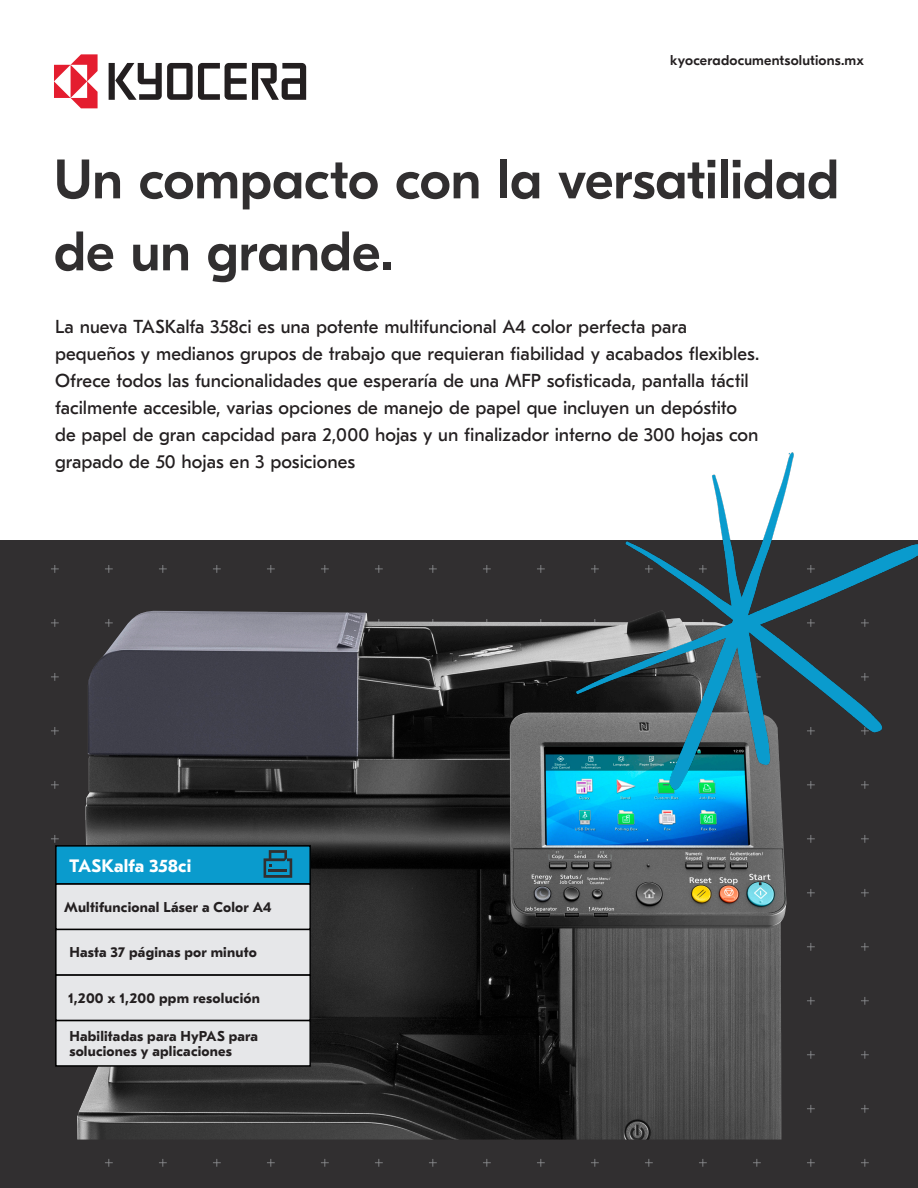
<style>
.page{position:relative;width:918px;height:1188px;background:#fff}
.page>*{position:absolute;margin:0;border:0;box-sizing:border-box;transform-origin:0 0}
.KYO_01_Title{font:500 55.5px/72px "GT Eesti Pro Display";letter-spacing:-.005em;color:#312f30}
.KYO_03_Subtitle_Regu{font:18.75px/27px "GT Eesti Pro Text";color:#231f20}
.KYO_04_Cover_URL{font:700 18px "GT Eesti Pro Text";letter-spacing:.005em;color:#fff}
.KYO_04_Cover_URL-2{font:700 14.25px/15.8px "GT Eesti Pro Text";letter-spacing:.015em;color:#231f20}
.KYO_04_Cover_URL-3{font:500 14.25px "GT Eesti Pro Display";letter-spacing:.01em;color:#231f20}
</style>
<div class="page">
<div style="left:0;top:540px;width:918px;height:648px;background:#312f30"></div>
<svg style="left:807px;top:889px;width:8px;height:8px"></svg>
<svg style="left:861px;top:889px;width:8px;height:8px"></svg>
<svg style="left:807px;top:943px;width:8px;height:8px"></svg>
<svg style="left:861px;top:943px;width:8px;height:8px"></svg>
<svg style="left:807px;top:997px;width:8px;height:8px"></svg>
<svg style="left:861px;top:997px;width:8px;height:8px"></svg>
<svg style="left:807px;top:1051px;width:8px;height:8px"></svg>
<svg style="left:861px;top:1051px;width:8px;height:8px"></svg>
<svg style="left:807px;top:1105px;width:8px;height:8px"></svg>
<svg style="left:861px;top:1105px;width:8px;height:8px"></svg>
<svg style="left:645px;top:1159px;width:8px;height:8px"></svg>
<svg style="left:699px;top:1159px;width:8px;height:8px"></svg>
<svg style="left:753px;top:1159px;width:8px;height:8px"></svg>
<svg style="left:807px;top:1159px;width:8px;height:8px"></svg>
<svg style="left:861px;top:1159px;width:8px;height:8px"></svg>
<svg style="left:51px;top:835px;width:8px;height:8px"></svg>
<svg style="left:105px;top:1159px;width:8px;height:8px"></svg>
<svg style="left:159px;top:1159px;width:8px;height:8px"></svg>
<svg style="left:213px;top:1159px;width:8px;height:8px"></svg>
<svg style="left:267px;top:1159px;width:8px;height:8px"></svg>
<svg style="left:321px;top:1159px;width:8px;height:8px"></svg>
<svg style="left:375px;top:1159px;width:8px;height:8px"></svg>
<svg style="left:429px;top:1159px;width:8px;height:8px"></svg>
<svg style="left:483px;top:1159px;width:8px;height:8px"></svg>
<svg style="left:537px;top:1159px;width:8px;height:8px"></svg>
<svg style="left:591px;top:1159px;width:8px;height:8px"></svg>
<svg style="left:51px;top:565px;width:8px;height:8px"></svg>
<svg style="left:105px;top:565px;width:8px;height:8px"></svg>
<svg style="left:159px;top:565px;width:8px;height:8px"></svg>
<svg style="left:213px;top:565px;width:8px;height:8px"></svg>
<svg style="left:267px;top:565px;width:8px;height:8px"></svg>
<svg style="left:321px;top:565px;width:8px;height:8px"></svg>
<svg style="left:375px;top:565px;width:8px;height:8px"></svg>
<svg style="left:51px;top:619px;width:8px;height:8px"></svg>
<svg style="left:51px;top:673px;width:8px;height:8px"></svg>
<svg style="left:51px;top:727px;width:8px;height:8px"></svg>
<svg style="left:51px;top:781px;width:8px;height:8px"></svg>
<svg style="left:109px;top:63px;width:197px;height:37px"></svg>
<svg style="left:54px;top:54px;width:44px;height:54px"></svg>
<img style="left:77px;top:610px;width:710px;height:530px">
<img style="left:397px;top:452px;width:521px;height:425px">
<div style="left:56px;top:1020px;width:254px;height:46px;background:#e6e7e9"></div>
<div style="left:55px;top:1020px;width:256px;height:47px;border:2px solid #000"></div>
<div style="left:56px;top:975px;width:254px;height:45px;background:#e6e7e9"></div>
<div style="left:55px;top:974px;width:256px;height:47px;border:2px solid #000"></div>
<div style="left:56px;top:929px;width:254px;height:46px;background:#e6e7e9"></div>
<div style="left:55px;top:929px;width:256px;height:47px;border:2px solid #000"></div>
<div style="left:56px;top:884px;width:254px;height:45px;background:#e6e7e9"></div>
<div style="left:55px;top:883px;width:256px;height:47px;border:2px solid #000"></div>
<div style="left:56px;top:846px;width:254px;height:38px;background:#0a9bcd"></div>
<div style="left:55px;top:845px;width:256px;height:40px;border:2px solid #000"></div>
<svg style="left:264px;top:850px;width:28px;height:28px"></svg>
<p class="KYO_04_Cover_URL-3" style="left:670px;top:52px;width:195px">kyoceradocumentsolutions.mx</p>
<p class="KYO_01_Title" style="left:54px;top:145px;width:787px">Un compacto con la versatilidad de un grande.</p>
<p class="KYO_03_Subtitle_Regu" style="left:55px;top:314px;width:706px">La nueva TASKalfa 358ci es una potente multifuncional A4 color perfecta para pequeños y medianos grupos de trabajo que requieran fiabilidad y acabados flexibles.<br>Ofrece todos las funcionalidades que esperaría de una MFP sofisticada, pantalla táctil facilmente accesible, varias opciones de manejo de papel que incluyen un depóstito de papel de gran capcidad para 2,000 hojas y un finalizador interno de 300 hojas con grapado de 50 hojas en 3 posiciones</p>
<p class="KYO_04_Cover_URL" style="left:70px;top:856px;width:123px">TASKalfa 358ci</p>
<p class="KYO_04_Cover_URL-2" style="left:64px;top:899px;width:209px">Multifuncional Láser a Color A4</p>
<p class="KYO_04_Cover_URL-2" style="left:69px;top:945px;width:189px">Hasta 37 páginas por minuto</p>
<p class="KYO_04_Cover_URL-2" style="left:68px;top:991px;width:193px">1,200 x 1,200 ppm resolución</p>
<p class="KYO_04_Cover_URL-2" style="left:69px;top:1028px;width:190px">Habilitadas para HyPAS para soluciones y aplicaciones</p>
</div>
